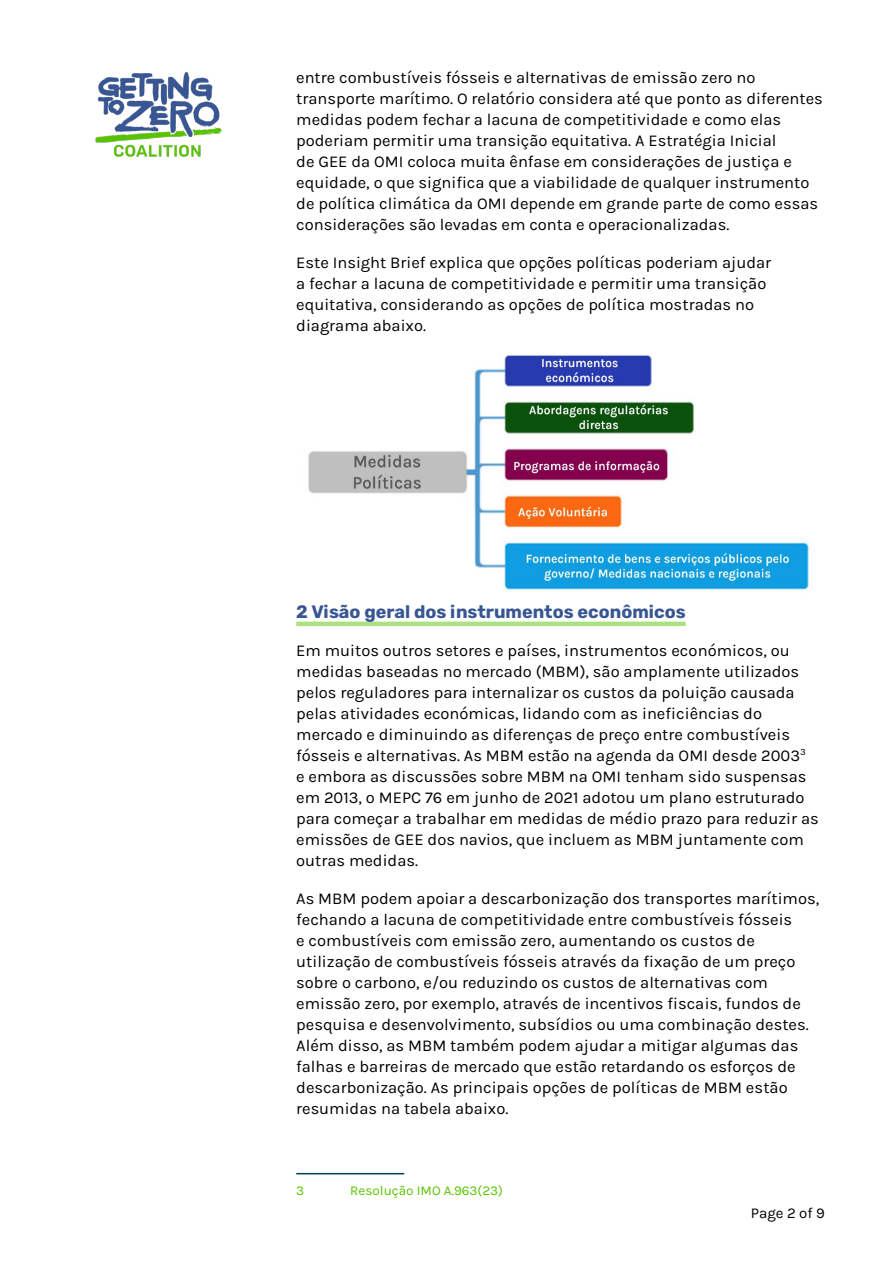
<style>
.page{position:relative;width:893px;height:1263px;background:#fff}
.page>*{position:absolute;margin:0;border:0;box-sizing:border-box;transform-origin:0 0}
.t1{font:700 18px "Rubik";color:#385693}
.t2{font:16.5px/21px "Karla";color:#000}
.t3{font:15px "Karla";color:#000}
.t4{font:13.5px "Karla";color:#57c300}
</style>
<div class="page">
<img style="left:95px;top:71px;width:127px;height:86px">
<hr style="left:296px;top:622px;width:390px;height:4px;background:#abe180">
<hr style="left:296px;top:1173px;width:108px;height:1px;background:#004058">
<img style="left:308px;top:355px;width:501px;height:235px">
<p class="t2" style="left:296px;top:67px;width:528px">entre combustíveis fósseis e alternativas de emissão zero no transporte marítimo. O relatório considera até que ponto as diferentes medidas podem fechar a lacuna de competitividade e como elas poderiam permitir uma transição equitativa. A Estratégia Inicial<br>de GEE da OMI coloca muita ênfase em considerações de justiça e equidade, o que significa que a viabilidade de qualquer instrumento de política climática da OMI depende em grande parte de como essas considerações são levadas em conta e operacionalizadas.</p>
<p class="t2" style="left:296px;top:252px;width:476px">Este Insight Brief explica que opções políticas poderiam ajudar a fechar a lacuna de competitividade e permitir uma transição equitativa, considerando as opções de política mostradas no diagrama abaixo.</p>
<p class="t1" style="left:296px;top:601px;width:391px">2 Visão geral dos instrumentos econômicos</p>
<p class="t2" style="left:296px;top:639px;width:524px">Em muitos outros setores e países, instrumentos económicos, ou medidas baseadas no mercado (MBM), são amplamente utilizados pelos reguladores para internalizar os custos da poluição causada pelas atividades económicas, lidando com as ineficiências do mercado e diminuindo as diferenças de preço entre combustíveis fósseis e alternativas. As MBM estão na agenda da OMI desde 2003<sup>3<br></sup>e embora as discussões sobre MBM na OMI tenham sido suspensas em 2013, o MEPC 76 em junho de 2021 adotou um plano estruturado para começar a trabalhar em medidas de médio prazo para reduzir as emissões de GEE dos navios, que incluem as MBM juntamente com outras medidas.</p>
<p class="t2" style="left:296px;top:887px;width:524px">As MBM podem apoiar a descarbonização dos transportes marítimos, fechando a lacuna de competitividade entre combustíveis fósseis<br>e combustíveis com emissão zero, aumentando os custos de utilização de combustíveis fósseis através da fixação de um preço sobre o carbono, e/ou reduzindo os custos de alternativas com emissão zero, por exemplo, através de incentivos fiscais, fundos de pesquisa e desenvolvimento, subsídios ou uma combinação destes.<br>Além disso, as MBM também podem ajudar a mitigar algumas das falhas e barreiras de mercado que estão retardando os esforços de descarbonização. As principais opções de políticas de MBM estão resumidas na tabela abaixo.</p>
<p class="t4" style="left:296px;top:1182px;width:9px">3</p>
<p class="t4" style="left:350px;top:1182px;width:154px">Resolução IMO A.963(23)</p>
<p class="t3" style="left:751px;top:1203px;width:76px">Page 2 of 9</p>
</div>
